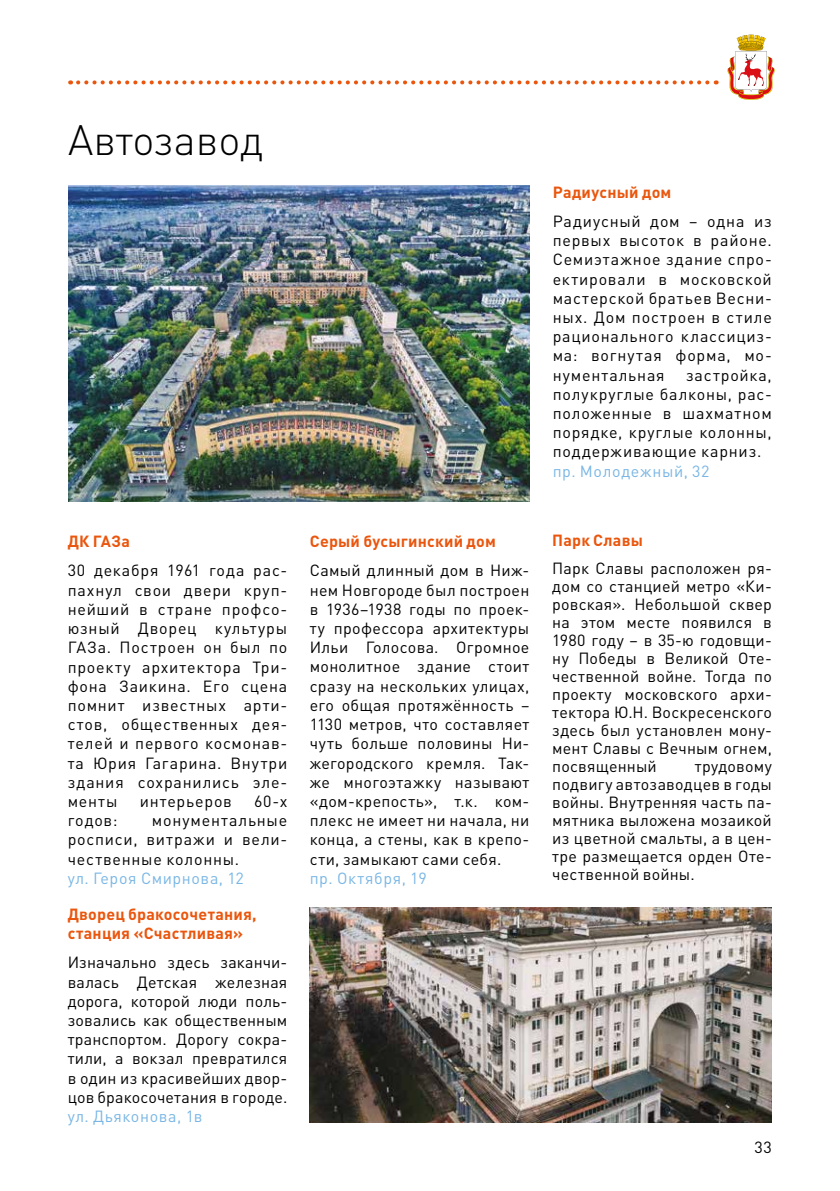
<style>
.page{position:relative;width:840px;height:1191px;background:#fff}
.page>*{position:absolute;margin:0;border:0;box-sizing:border-box;transform-origin:0 0}
.t1{font:300 42px "DIN Pro";color:#000}
.t2{font:16px/19.2px "DIN Pro";letter-spacing:.045em;color:#000;text-align:justify}
.t3{font:700 16px/19.2px "DIN Pro";letter-spacing:.015em;color:#ea560d}
.t4{font:16px "DIN Pro";letter-spacing:.04em;color:#79b6e4}
</style>
<div class="page">
<img style="left:68px;top:185px;width:461px;height:317px">
<img style="left:309px;top:907px;width:462px;height:216px">
<svg style="left:78px;top:80px;width:638px;height:4px"></svg>
<svg style="left:727px;top:35px;width:47px;height:65px"></svg>
<h1 class="t1" style="left:68px;top:111px;width:197px">Автозавод</h1>
<p class="t3" style="left:68px;top:531px;width:64px">ДК ГАЗа</p>
<p class="t2" style="left:68px;top:560px;width:221px">30 декабря 1961 года рас&shy;пахнул свои двери круп&shy;нейший в стране профсо&shy;юзный Дворец культуры ГАЗа. Построен он был по проекту архитектора Три&shy;фона Заикина. Его сцена помнит известных арти&shy;стов, общественных дея&shy;телей и первого космонав&shy;та Юрия Гагарина. Внутри здания сохранились эле&shy;менты</p>
<p class="t2" style="left:140px;top:791px;width:94px">интерьеров</p>
<p class="t2" style="left:254px;top:791px;width:35px">60-х</p>
<p class="t2" style="left:68px;top:810px;width:221px;text-indent:84px">монументальные росписи, витражи и вели&shy;чественные колонны.</p>
<p class="t4" style="left:68px;top:867px;width:178px">ул. Героя Смирнова, 12</p>
<p class="t2" style="left:68px;top:810px;width:51px">годов:</p>
<p class="t3" style="left:68px;top:904px;width:190px">Дворец бракосочетания, станция «Счастливая»</p>
<p class="t2" style="left:68px;top:952px;width:221px">Изначально здесь заканчи&shy;валась Детская железная дорога, которой люди поль&shy;зовались как общественным транспортом. Дорогу сокра&shy;тили, а вокзал превратился в один из красивейших двор&shy;цов бракосочетания в городе.</p>
<p class="t4" style="left:68px;top:1105px;width:136px">ул. Дьяконова, 1в</p>
<p class="t3" style="left:309px;top:531px;width:187px">Серый бусыгинский дом</p>
<p class="t2" style="left:309px;top:560px;width:221px">Самый длинный дом в Ниж&shy;нем Новгороде был построен в 1936–1938 годы по проек&shy;ту профессора архитектуры Ильи Голосова. Огромное монолитное здание стоит сразу на нескольких улицах, его общая протяжённость – 1130 метров, что составляет чуть больше половины Ни&shy;жегородского кремля. Так&shy;же многоэтажку называют «дом-крепость», т.к. ком&shy;плекс не имеет ни начала, ни конца, а стены, как в крепо&shy;сти, замыкают сами себя.</p>
<p class="t4" style="left:309px;top:867px;width:118px">пр. Октября, 19</p>
<p class="t3" style="left:552px;top:182px;width:120px">Радиусный дом</p>
<p class="t2" style="left:552px;top:211px;width:220px">Радиусный дом – одна из первых высоток в районе.<br>Семиэтажное здание спро&shy;ектировали в московской мастерской братьев Весни&shy;ных. Дом построен в стиле рационального классициз&shy;ма: вогнутая форма, мо&shy;нументальная</p>
<p class="t2" style="left:552px;top:364px;width:220px;text-indent:133px">застройка, полукруглые балконы, рас&shy;положенные в шахматном порядке, круглые колонны, поддерживающие карниз.</p>
<p class="t4" style="left:552px;top:460px;width:158px">пр. Молодежный, 32</p>
<p class="t3" style="left:552px;top:530px;width:92px">Парк Славы</p>
<p class="t2" style="left:552px;top:558px;width:221px;line-height:18px">Парк Славы расположен ря&shy;дом со станцией метро «Ки&shy;ровская». Небольшой сквер на этом месте появился в 1980 году – в 35-ю годовщи&shy;ну Победы в Великой Оте&shy;чественной войне. Тогда по проекту московского архи&shy;тектора Ю.Н. Воскресенского здесь был установлен мону&shy;мент Славы с Вечным огнем, посвященный</p>
<p class="t2" style="left:552px;top:756px;width:221px;line-height:18px;text-indent:142px">трудовому подвигу автозаводцев в годы войны. Внутренняя часть па&shy;мятника выложена мозаикой из цветной смальты, а в цен&shy;тре размещается орден Оте&shy;чественной войны.</p>
<p class="t2" style="left:754px;top:1137px;width:19px">33</p>
</div>
